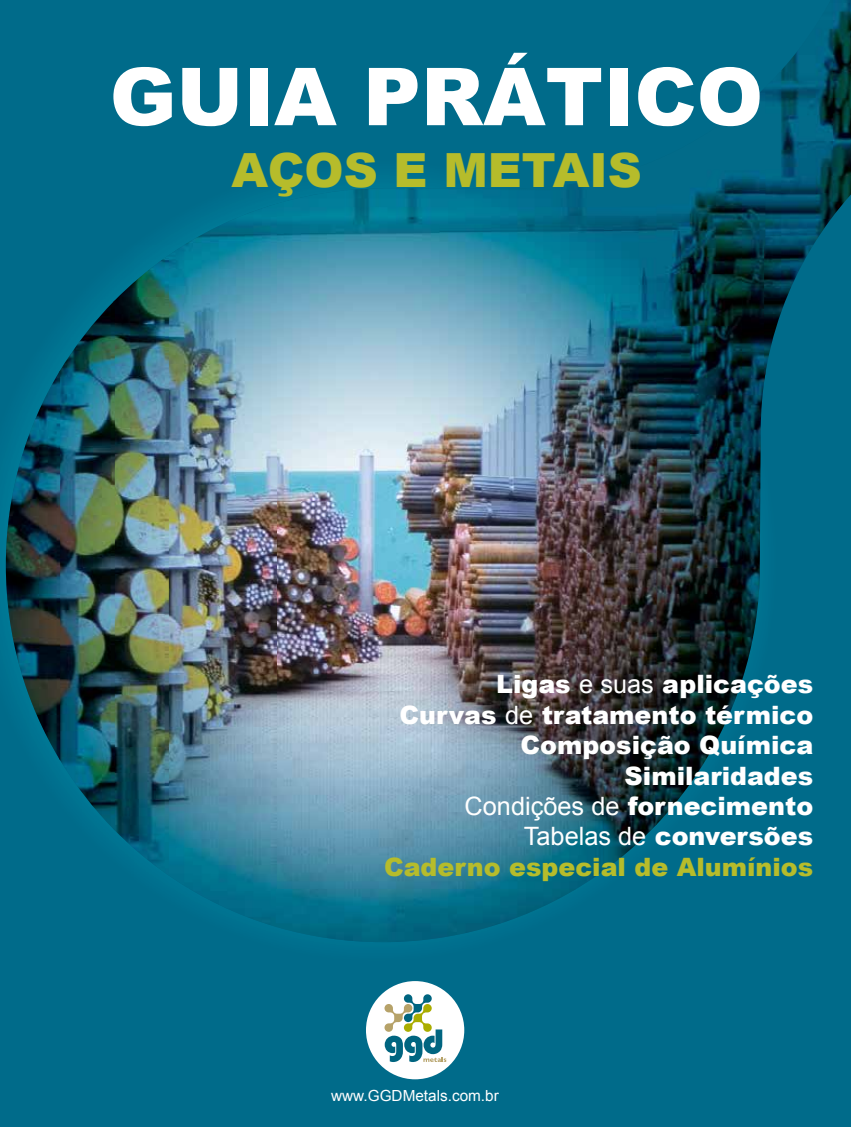
<style>
.page{position:relative;width:851px;height:1127px;background:#fff}
.page>*{position:absolute;margin:0;border:0;box-sizing:border-box;transform-origin:0 0}
.t1{font:900 79.95px "Arial";color:#fff}
.t2{font:900 47.1px "Arial";color:#b6bc2b}
.t3{font:900 25.35px/30.5px "Arial";color:#fff;text-align:right}
.t4{font:15.3px "Arial";color:#fff}
.s1{font-weight:400}
.s2{color:#b6bc2b}
</style>
<div class="page">
<div style="left:0;top:0;width:344px;height:245px;background:#006b8a"></div>
<div style="left:344px;top:0;width:39px;height:160px;background:#006b8a"></div>
<div style="left:820px;top:247px;width:30px;height:880px;background:#006b8a"></div>
<div style="left:767px;top:247px;width:53px;height:880px;background:#006b8a"></div>
<div style="left:0;top:245px;width:134px;height:107px;background:#006b8a"></div>
<img style="left:134px;top:245px;width:33px;height:10px">
<img style="left:0;top:352px;width:59px;height:107px">
<div style="left:715px;top:382px;width:52px;height:745px;background:#006b8a"></div>
<img style="left:0;top:459px;width:29px;height:668px">
<div style="left:29px;top:760px;width:53px;height:367px;background:#006b8a"></div>
<div style="left:662px;top:783px;width:53px;height:344px;background:#006b8a"></div>
<div style="left:82px;top:830px;width:52px;height:297px;background:#006b8a"></div>
<div style="left:609px;top:826px;width:53px;height:301px;background:#006b8a"></div>
<div style="left:134px;top:875px;width:53px;height:252px;background:#006b8a"></div>
<div style="left:557px;top:890px;width:52px;height:237px;background:#006b8a"></div>
<div style="left:187px;top:927px;width:370px;height:200px;background:#006b8a"></div>
<div style="left:383px;top:0;width:381px;height:160px;background:#006b8a"></div>
<img style="left:764px;top:0;width:86px;height:247px">
<img style="left:655px;top:87px;width:110px;height:696px">
<img style="left:276px;top:160px;width:380px;height:730px">
<img style="left:167px;top:204px;width:110px;height:723px">
<img style="left:113px;top:255px;width:56px;height:620px">
<img style="left:764px;top:246px;width:48px;height:136px">
<img style="left:59px;top:300px;width:56px;height:530px">
<img style="left:6px;top:370px;width:54px;height:390px">
<img style="left:655px;top:781px;width:36px;height:45px">
<img style="left:276px;top:889px;width:300px;height:53px">
<div style="left:366px;top:981px;width:98px;height:98px;background:#fff;border-radius:50%"></div>
<svg style="left:384px;top:994px;width:62px;height:68px"></svg>
<h1 class="t1" style="left:110px;top:39px;width:655px">GUIA PRÁTICO</h1>
<h2 class="t2" style="left:231px;top:136px;width:412px">AÇOS E METAIS</h2>
<p class="t3" style="left:384px;top:668px;width:430px">Ligas <span class="s1">e suas</span> aplicações<br>Curvas <span class="s1">de</span> tratamento térmico<br>Composição Química<br>Similaridades<br><span class="s1">Condições de</span> fornecimento<br><span class="s1">Tabelas de</span> conversões<br><span class="s2">Caderno especial de Alumínios</span></p>
<p class="t4" style="left:331px;top:1085px;width:169px">www.GGDMetals.com.br</p>
</div>
